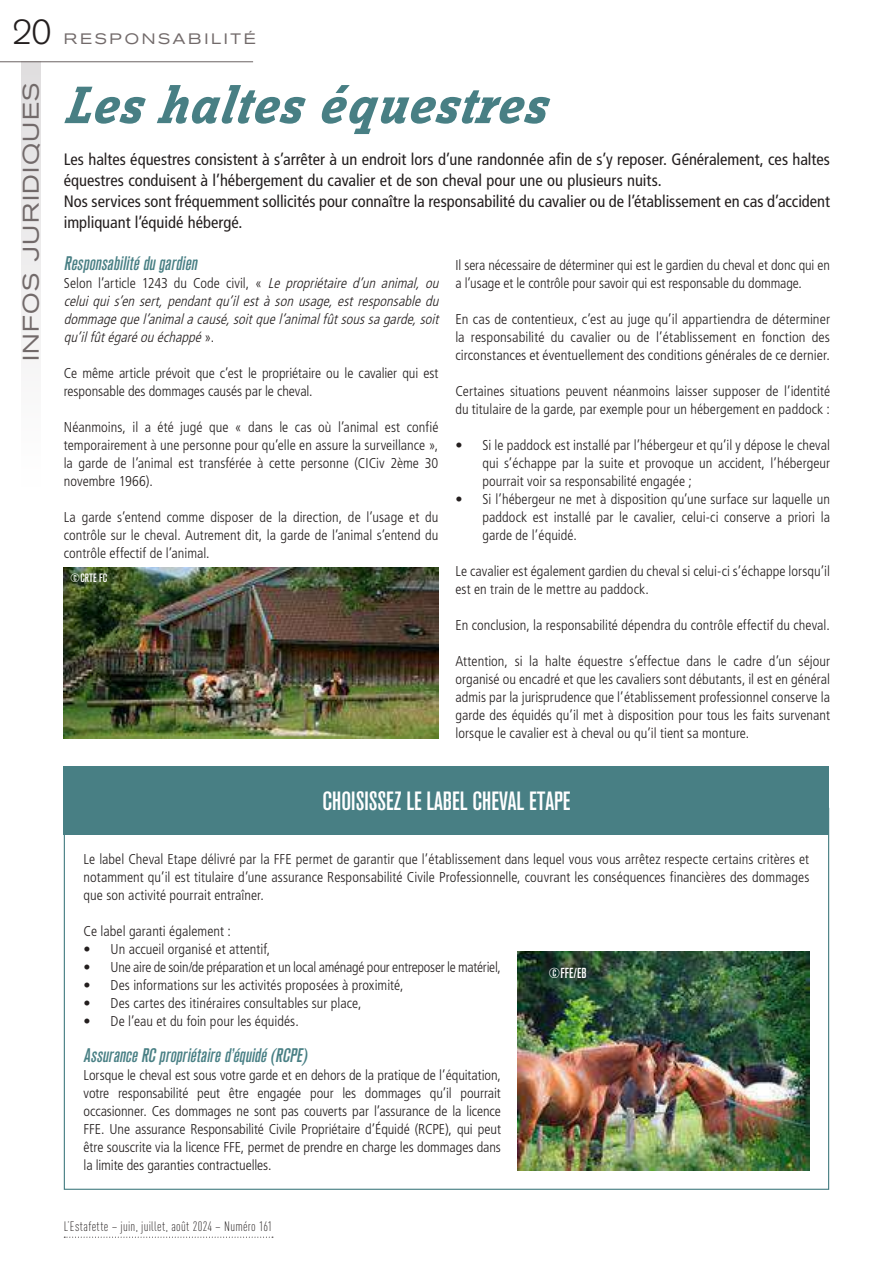
<style>
.page{position:relative;width:893px;height:1263px;background:#fff}
.page>*{position:absolute;margin:0;border:0;box-sizing:border-box;transform-origin:0 0}
.t1{font:italic 700 54.6px "Zine Slab Dis";letter-spacing:.025em;color:#487f84}
.t2{font:300 34.5px "Akzidenz Grotesk BQ";color:#241f1f}
.t3{font:500 condensed 26.25px "Akzidenz Grotesk BQ";color:#fff}
.t4{font:expanded 22.5px "Akzidenz Grotesk BQ";letter-spacing:.06em;color:#726a6a}
.t5{font:italic 500 condensed 19.5px "Akzidenz Grotesk BQ";color:#487f84}
.t6{font:condensed 16.5px/21px "Frutiger LT Std";color:#241f1f}
.t7{font:expanded 15px "Akzidenz Grotesk BQ";letter-spacing:.185em;color:#726a6a}
.t8{font:500 condensed 14.4px "Akzidenz Grotesk BQ";color:#fff}
.t9{font:300 condensed 14.25px/18px "Frutiger LT Std";color:#241f1f;text-align:justify}
.t10{font:italic 300 condensed 14.25px/18px "Frutiger LT Std";color:#241f1f;text-align:justify}
.t11{font:300 13.5px "DIN Cond";letter-spacing:.02em;color:#241f1f}
.t12{font:500 condensed 12px "Akzidenz Grotesk BQ";letter-spacing:.005em;color:#fff}
.s1{font-style:normal}
</style>
<div class="page">
<div style="left:21px;top:62px;width:20px;height:425px;background:linear-gradient(to bottom,#e0dedf,#fff)"></div>
<hr style="left:0;top:61px;width:253px;height:1px;background:#726a6a">
<svg style="left:64px;top:1237px;width:209px;height:1px"></svg>
<img style="left:64px;top:567px;width:374px;height:171px">
<div style="left:64px;top:767px;width:765px;height:68px;background:#487f84"></div>
<img style="left:518px;top:951px;width:291px;height:219px">
<h2 class="t2" style="left:12px;top:12px;width:41px">20</h2>
<p class="t7" style="left:64px;top:30px;width:193px">RESPONSABILITÉ</p>
<h3 class="t4" style="left:18px;top:361px;width:280px;rotate:-90deg">INFOS JURIDIQUES</h3>
<h1 class="t1" style="left:64px;top:77px;width:492px">Les haltes équestres</h1>
<p class="t6" style="left:64px;top:149px;width:768px">Les haltes équestres consistent à s’arrêter à un endroit lors d’une randonnée afin de s’y reposer. Généralement, ces haltes équestres conduisent à l’hébergement du cavalier et de son cheval pour une ou plusieurs nuits.<br>Nos services sont fréquemment sollicités pour connaître la responsabilité du cavalier ou de l’établissement en cas d’accident impliquant l’équidé hébergé.</p>
<h3 class="t5" style="left:64px;top:252px;width:139px">Responsabilitédugardien</h3>
<p class="t10" style="left:64px;top:274px;width:380px"><span class="s1">Selon l’article 1243 du Code civil, «</span> Le propriétaire d’un animal, ou celui qui s’en sert, pendant qu’il est à son usage, est responsable du dommagequel’animalacausé,soitquel’animalfûtsoussagarde,soit qu’ilfûtégaréouéchappé<span class="s1">» .</span></p>
<p class="t9" style="left:64px;top:364px;width:376px">Ce même article prévoit que c’est le propriétaire ou le cavalier qui est responsable des dommages causés par le cheval.</p>
<p class="t9" style="left:64px;top:418px;width:376px">Néanmoins, il a été jugé que « dans le cas où l’animal est confié temporairement à une personne pour qu’elle en assure la surveillance », la garde de l’animal est transférée à cette personne (CICiv 2ème 30 novembre 1966).</p>
<p class="t9" style="left:64px;top:508px;width:376px">La garde s’entend comme disposer de la direction, de l’usage et du contrôle sur le cheval. Autrement dit, la garde de l’animal s’entend du contrôle effectif de l’animal.</p>
<p class="t9" style="left:455px;top:256px;width:376px">Il sera nécessaire de déterminer qui est le gardien du cheval et donc qui en a l’usage et le contrôle pour savoir qui est responsable du dommage.</p>
<p class="t9" style="left:455px;top:310px;width:376px">En cas de contentieux, c’est au juge qu’il appartiendra de déterminer la responsabilité du cavalier ou de l’établissement en fonction des circonstances et éventuellement des conditions générales de ce dernier.</p>
<p class="t9" style="left:455px;top:382px;width:376px">Certaines situations peuvent néanmoins laisser supposer de l’identité du titulaire de la garde, par exemple pour un hébergement en paddock :</p>
<p class="t9" style="left:482px;top:436px;width:349px;text-indent:-27px">• Si le paddock est installé par l’hébergeur et qu’il y dépose le cheval qui s’échappe par la suite et provoque un accident, l’hébergeur pourrait voir sa responsabilité engagée ;</p>
<p class="t9" style="left:482px;top:490px;width:349px;text-indent:-27px">• Si l’hébergeur ne met à disposition qu’une surface sur laquelle un paddock est installé par le cavalier, celui-ci conserve a priori la garde de l’équidé.</p>
<p class="t9" style="left:455px;top:562px;width:376px">Le cavalier est également gardien du cheval si celui-ci s’échappe lorsqu’il est en train de le mettre au paddock.</p>
<p class="t9" style="left:455px;top:616px;width:376px">En conclusion, la responsabilité dépendra du contrôle effectif du cheval.</p>
<p class="t9" style="left:455px;top:652px;width:376px">Attention, si la halte équestre s’effectue dans le cadre d’un séjour organisé ou encadré et que les cavaliers sont débutants, il est en général admis par la jurisprudence que l’établissement professionnel conserve la garde des équidés qu’il met à disposition pour tous les faits survenant lorsque le cavalier est à cheval ou qu’il tient sa monture.</p>
<p class="t12" style="left:70px;top:571px;width:38px">©CRTE FC</p>
<h3 class="t3" style="left:322px;top:786px;width:250px">CHOISISSEZ LE LABEL CHEVAL ETAPE</h3>
<p class="t9" style="left:84px;top:850px;width:727px">Le label Cheval Etape délivré par la FFE permet de garantir que l’établissement dans lequel vous vous arrêtez respecte certains critères et notamment qu’il est titulaire d’une assurance Responsabilité Civile Professionnelle, couvrant les conséquences financières des dommages que son activité pourrait entraîner.</p>
<p class="t9" style="left:84px;top:922px;width:149px">Ce label garanti également :</p>
<p class="t9" style="left:84px;top:940px;width:188px">• Un accueil organisé et attentif,</p>
<p class="t9" style="left:84px;top:958px;width:419px">• Une aire de soin/de préparation et un local aménagé pour entreposer le matériel,</p>
<p class="t9" style="left:84px;top:976px;width:321px">• Des informations sur les activités proposées à proximité,</p>
<p class="t9" style="left:84px;top:994px;width:279px">• Des cartes des itinéraires consultables sur place,</p>
<p class="t9" style="left:84px;top:1012px;width:217px">• De l’eau et du foin pour les équidés.</p>
<h3 class="t5" style="left:84px;top:1044px;width:229px">AssuranceRC propriétaired’équidé(RCPE)</h3>
<p class="t9" style="left:84px;top:1066px;width:419px">Lorsque le cheval est sous votre garde et en dehors de la pratique de l’équitation, votre responsabilité peut être engagée pour les dommages qu’il pourrait occasionner. Ces dommages ne sont pas couverts par l’assurance de la licence FFE. Une assurance Responsabilité Civile Propriétaire d’Équidé (RCPE), qui peut être souscrite via la licence FFE, permet de prendre en charge les dommages dans la limite des garanties contractuelles.</p>
<p class="t8" style="left:549px;top:965px;width:39px">©FFE/EB</p>
<p class="t11" style="left:64px;top:1218px;width:210px">L’Estafette – juin, juillet, août 2024 – Numéro 161</p>
</div>
